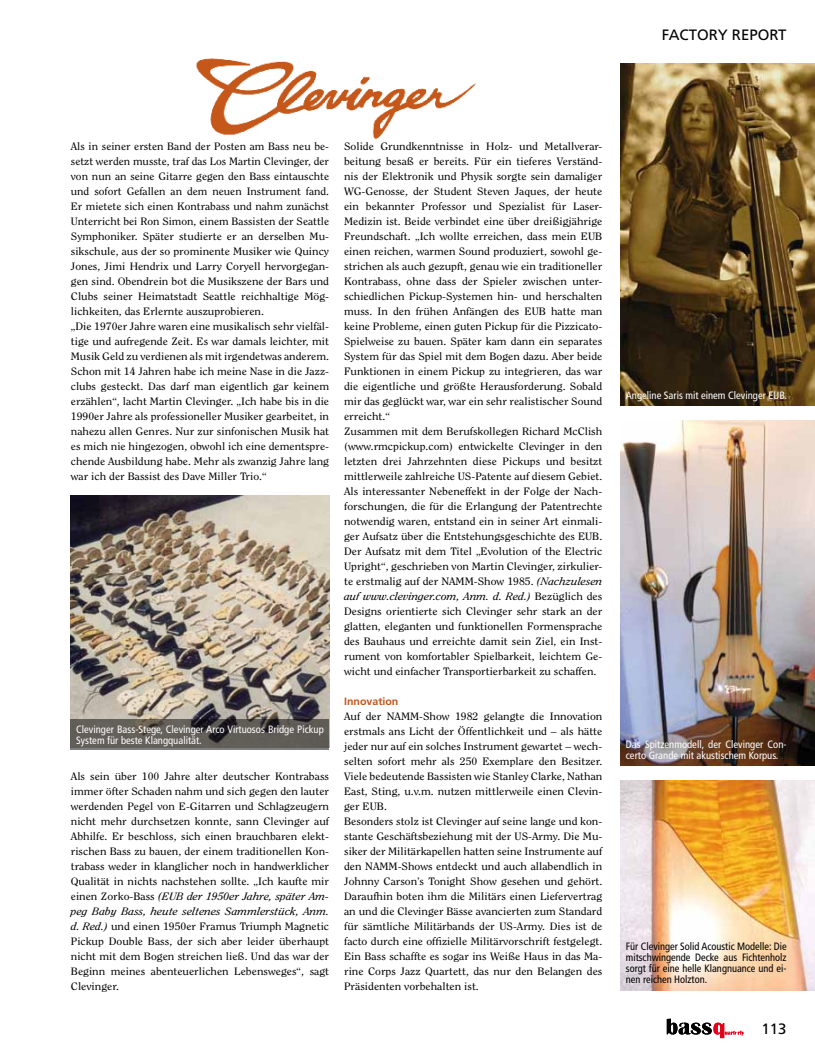
<style>
.page{position:relative;width:815px;height:1063px;background:#fff}
.page>*{position:absolute;margin:0;border:0;box-sizing:border-box;transform-origin:0 0}
.t1{font:15px "Frutiger";color:#000}
.t2{font:10.62px/15px "Clearface Std";color:#000;scale:1.1 1}
.t3{font:10.62px/15px "Clearface Std";color:#000;scale:1.08 1}
.t4{font:condensed 10.62px/11.2px "Frutiger LT Std";color:#fff}
.t5{font:condensed 10.62px/11.2px "Frutiger LT Std";color:#000;text-align:justify}
.t6{font:700 10.62px "Frutiger";color:#c3561a}
.s1{font-style:italic}
</style>
<div class="page">
<svg style="left:667px;top:1019px;width:77px;height:19px"></svg>
<img style="left:620px;top:420px;width:195px;height:345px">
<img style="left:620px;top:780px;width:195px;height:210px">
<img style="left:620px;top:64px;width:195px;height:341px">
<img style="left:71px;top:495px;width:258px;height:225px">
<svg style="left:71px;top:720px;width:258px;height:30px;background:#5c5854"></svg>
<img style="left:195px;top:58px;width:281px;height:82px">
<h1 class="t1" style="left:662px;top:26px;width:126px">FACTORY REPORT</h1>
<p class="t3" style="left:71px;top:139px;width:241px">Als in seiner ersten Band der Posten am Bass neu be&shy;setzt werden musste, traf das Los Martin Clevinger, der von nun an seine Gitarre gegen den Bass eintauschte und sofort Gefallen an dem neuen Instrument fand.<br>Er mietete sich einen Kontrabass und nahm zunächst Unterricht bei Ron Simon, einem Bassisten der Seattle Symphoniker. Später studierte er an derselben Mu&shy;sikschule, aus der so prominente Musiker wie Quincy Jones, Jimi Hendrix und Larry Coryell hervorgegan&shy;gen sind. Obendrein bot die Musikszene der Bars und Clubs seiner Heimatstadt Seattle reichhaltige Mög&shy;lichkeiten, das Erlernte auszuprobieren.<br>„Die 1970er Jahre waren eine musikalisch sehr vielfäl&shy;tige und aufregende Zeit. Es war damals leichter, mit Musik Geld zu verdienen als mit irgendetwas anderem.<br>Schon mit 14 Jahren habe ich meine Nase in die Jazz&shy;clubs gesteckt. Das darf man eigentlich gar keinem erzählen“, lacht Martin Clevinger. „Ich habe bis in die 1990er Jahre als professioneller Musiker gearbeitet, in nahezu allen Genres. Nur zur sinfonischen Musik hat es mich nie hingezogen, obwohl ich eine dementspre&shy;chende Ausbildung habe. Mehr als zwanzig Jahre lang war ich der Bassist des Dave Miller Trio.“</p>
<p class="t4" style="left:76px;top:724px;width:249px">Clevinger Bass-Stege, Clevinger Arco Virtuosos Bridge Pickup<br>System für beste Klangqualität.</p>
<p class="t2" style="left:71px;top:769px;width:236px;text-align:justify">Als sein über 100 Jahre alter deutscher Kontrabass immer öfter Schaden nahm und sich gegen den lauter werdenden Pegel von E-Gitarren und Schlagzeugern nicht mehr durchsetzen konnte, sann Clevinger auf Abhilfe. Er beschloss, sich einen brauchbaren elekt&shy;rischen Bass zu bauen, der einem traditionellen Kon&shy;trabass weder in klanglicher noch in handwerklicher Qualität in nichts nachstehen sollte. „Ich kaufte mir einen Zorko-Bass <span class="s1">(EUB der 1950er Jahre, später Am&shy;peg Baby Bass, heute seltenes Sammlerstück, Anm. d. Red.)</span> und einen 1950er Framus Triumph Magnetic Pickup Double Bass, der sich aber leider überhaupt nicht mit dem Bogen streichen ließ. Und das war der Beginn meines abenteuerlichen Lebensweges“, sagt Clevinger.</p>
<p class="t2" style="left:344px;top:139px;width:236px">Solide Grundkenntnisse in Holz- und Metallverar&shy;beitung besaß er bereits. Für ein tieferes Verständ&shy;nis der Elektronik und Physik sorgte sein damaliger WG-Genosse, der Student Steven Jaques, der heute ein bekannter Professor und Spezialist für Laser-Medizin ist. Beide verbindet eine über dreißigjährige Freundschaft. „Ich wollte erreichen, dass mein EUB einen reichen, warmen Sound produziert, sowohl ge&shy;strichen als auch gezupft, genau wie ein traditioneller Kontrabass, ohne dass der Spieler zwischen unter&shy;schiedlichen Pickup-Systemen hin- und herschalten muss. In den frühen Anfängen des EUB hatte man keine Probleme, einen guten Pickup für die Pizzicato-Spielweise zu bauen. Später kam dann ein separates System für das Spiel mit dem Bogen dazu. Aber beide Funktionen in einem Pickup zu integrieren, das war die eigentliche und größte Herausforderung. Sobald mir das geglückt war, war ein sehr realistischer Sound erreicht.“<br>Zusammen mit dem Berufskollegen Richard McClish (www.rmcpickup.com) entwickelte Clevinger in den letzten drei Jahrzehnten diese Pickups und besitzt mittlerweile zahlreiche US-Patente auf diesem Gebiet.<br>Als interessanter Nebeneffekt in der Folge der Nach&shy;forschungen, die für die Erlangung der Patentrechte notwendig waren, entstand ein in seiner Art einmali&shy;ger Aufsatz über die Entstehungsgeschichte des EUB.<br>Der Aufsatz mit dem Titel „Evolution of the Electric Upright“, geschrieben von Martin Clevinger, zirkulier&shy;te erstmalig auf der NAMM-Show 1985. <span class="s1">(Nachzulesen auf www.clevinger.com, Anm. d. Red.)</span> Bezüglich des Designs orientierte sich Clevinger sehr stark an der glatten, eleganten und funktionellen Formensprache des Bauhaus und erreichte damit sein Ziel, ein Inst&shy;rument von komfortabler Spielbarkeit, leichtem Ge&shy;wicht und einfacher Transportierbarkeit zu schaffen.</p>
<p class="t6" style="left:344px;top:695px;width:56px">Innovation</p>
<p class="t2" style="left:344px;top:709px;width:236px">Auf der NAMM-Show 1982 gelangte die Innovation erstmals ans Licht der Öffentlichkeit und – als hätte jeder nur auf ein solches Instrument gewartet – wech&shy;selten sofort mehr als 250 Exemplare den Besitzer.<br>Viele bedeutende Bassisten wie Stanley Clarke, Nathan East, Sting, u.v.m. nutzen mittlerweile einen Clevin&shy;ger EUB.<br>Besonders stolz ist Clevinger auf seine lange und kon&shy;stante Geschäftsbeziehung mit der US-Army. Die Mu&shy;siker der Militärkapellen hatten seine Instrumente auf den NAMM-Shows entdeckt und auch allabendlich in Johnny Carson’s Tonight Show gesehen und gehört.<br>Daraufhin boten ihm die Militärs einen Liefervertrag an und die Clevinger Bässe avancierten zum Standard für sämtliche Militärbands der US-Army. Dies ist de facto durch eine offizielle Militärvorschrift festgelegt.<br>Ein Bass schaffte es sogar ins Weiße Haus in das Ma&shy;rine Corps Jazz Quartett, das nur den Belangen des Präsidenten vorbehalten ist.</p>
<p class="t4" style="left:626px;top:390px;width:163px">Angeline Saris mit einem Clevinger EUB.</p>
<p class="t4" style="left:626px;top:739px;width:162px">Das Spitzenmodell, der Clevinger Con&shy;certo Grande mit akustischem Korpus.</p>
<p class="t5" style="left:626px;top:940px;width:162px">Für Clevinger Solid Acoustic Modelle: Die mitschwingende Decke aus Fichtenholz sorgt für eine helle Klangnuance und ei&shy;nen reichen Holzton.</p>
<h1 class="t1" style="left:762px;top:1020px;width:27px">113</h1>
</div>
